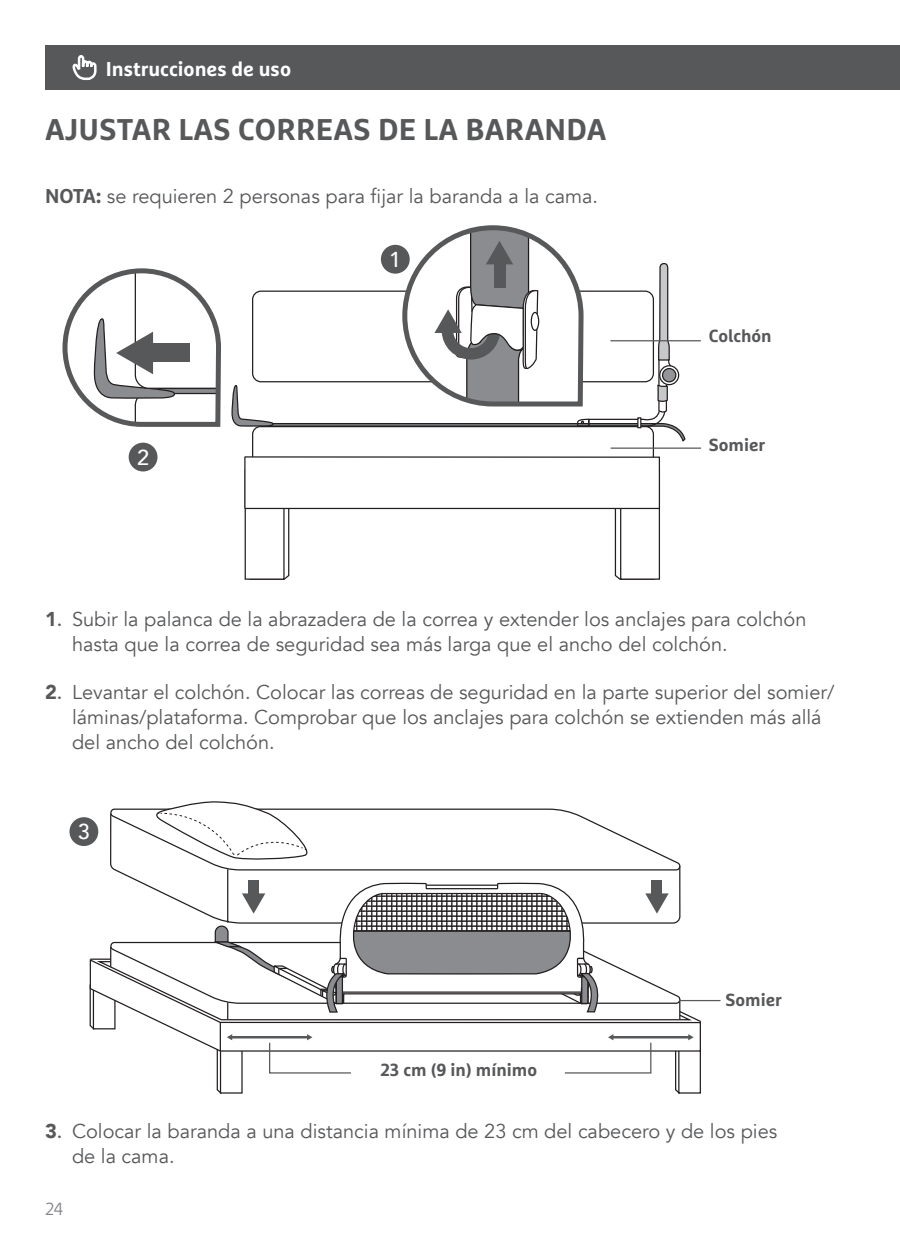
<style>
.page{position:relative;width:900px;height:1260px;background:#fff}
.page>*{position:absolute;margin:0;border:0;box-sizing:border-box;transform-origin:0 0}
.Content__Title{font:700 30px "Marselis OT";letter-spacing:.01em;color:#57585a}
.t1{font:500 21.5px "Avenir";color:#fff}
.t2{font:20px/25px "Avenir";color:#57585a}
.t3{font:700 20px "Marselis OT";color:#fff}
.t4{font:700 17.5px "Marselis OT";color:#57585a}
.t5{font:300 17.5px "Marselis OT";color:#828487}
.s1{font-family:"Marselis OT";font-weight:700}
.s2{font-weight:900}
.s3{font-weight:500}
</style>
<div class="page">
<div style="left:45px;top:45px;width:855px;height:45px;background:#57585a"></div>
<svg style="left:72px;top:55px;width:25px;height:25px"></svg>
<svg style="left:285px;top:509px;width:5px;height:71px"></svg>
<svg style="left:614px;top:509px;width:6px;height:71px"></svg>
<div style="left:620px;top:469px;width:40px;height:111px;border:1px solid #231f20"></div>
<div style="left:245px;top:469px;width:40px;height:111px;border:1px solid #231f20"></div>
<div style="left:245px;top:457px;width:414px;height:51px;background:#fff"></div>
<div style="left:244px;top:456px;width:416px;height:53px;border:1px solid #231f20"></div>
<hr style="left:244px;top:457px;width:2px;height:52px;background:#231f20">
<svg style="left:232px;top:225px;width:454px;height:235px"></svg>
<svg style="left:62px;top:268px;width:159px;height:159px"></svg>
<hr style="left:610px;top:340px;width:91px;height:1px;background:#57585a">
<hr style="left:611px;top:448px;width:90px;height:1px;background:#57585a">
<div style="left:249px;top:880px;width:10px;height:19px;background:#57585a"></div>
<div style="left:652px;top:880px;width:10px;height:19px;background:#57585a"></div>
<svg style="left:110px;top:801px;width:571px;height:70px"></svg>
<svg style="left:89px;top:882px;width:613px;height:212px"></svg>
<hr style="left:679px;top:1000px;width:42px;height:1px;background:#57585a">
<div style="left:381px;top:245px;width:29px;height:29px;background:#57585a;border-radius:50%"></div>
<div style="left:129px;top:443px;width:29px;height:28px;background:#57585a;border-radius:50%"></div>
<div style="left:69px;top:817px;width:29px;height:29px;background:#57585a;border-radius:50%"></div>
<p class="t3" style="left:106px;top:57px;width:187px">Instrucciones de uso</p>
<p class="Content__Title" style="left:45px;top:111px;width:563px">AJUSTAR LAS CORREAS DE LA BARANDA</p>
<p class="t2" style="left:45px;top:184px;width:555px"><span class="s1">NOTA:</span> se requieren 2 personas para fijar la baranda a la cama.</p>
<p class="t1" style="left:137px;top:439px;width:13px">2</p>
<p class="t1" style="left:389px;top:241px;width:13px">1</p>
<p class="t4" style="left:709px;top:324px;width:64px">Colchón</p>
<p class="t4" style="left:709px;top:434px;width:58px">Somier</p>
<p class="t2" style="left:72px;top:607px;width:736px;text-indent:-27px"><span class="s2">1</span><span class="s3">.</span> Subir la palanca de la abrazadera de la correa y extender los anclajes para colchón hasta que la correa de seguridad sea más larga que el ancho del colchón.</p>
<p class="t2" style="left:72px;top:680px;width:764px;text-indent:-27px"><span class="s2">2</span><span class="s3">.</span> Levantar el colchón. Colocar las correas de seguridad en la parte superior del somier/ láminas/plataforma. Comprobar que los anclajes para colchón se extienden más allá del ancho del colchón.</p>
<p class="t1" style="left:78px;top:813px;width:13px">3</p>
<p class="t4" style="left:380px;top:1059px;width:158px">23 cm (9 in) mínimo</p>
<p class="t4" style="left:725px;top:989px;width:58px">Somier</p>
<p class="t2" style="left:72px;top:1119px;width:707px;text-indent:-27px"><span class="s2">3</span><span class="s3">.</span> Colocar la baranda a una distancia mínima de 23 cm del cabecero y de los pies de la cama.</p>
<p class="t5" style="left:45px;top:1198px;width:20px">24</p>
</div>
